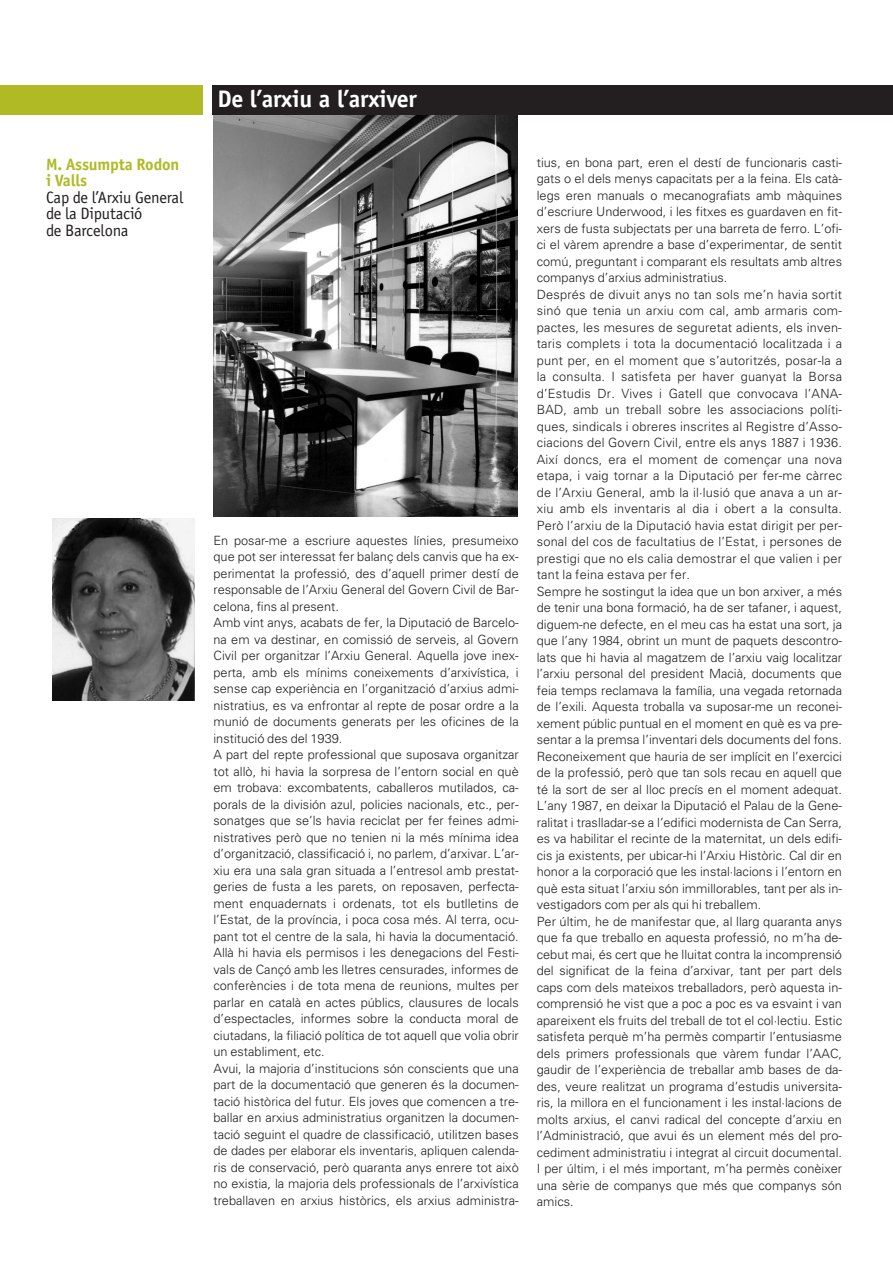
<style>
.page{position:relative;width:893px;height:1263px;background:#fff}
.page>*{position:absolute;margin:0;border:0;box-sizing:border-box;transform-origin:0 0}
.t1{font:700 24px "Officina Sans Std";letter-spacing:-.01em;color:#fff}
.t2{font:16.5px/16.5px "Officina Sans Std";letter-spacing:-.01em;color:#231f20}
.t3{font:700 16.5px/16.5px "Officina Sans Std";letter-spacing:-.01em;color:#b0ba25}
.t4{font:300 12.75px/16.5px "Univers LT Std";color:#231f20}
</style>
<div class="page">
<img style="left:213px;top:115px;width:304px;height:402px">
<img style="left:52px;top:519px;width:142px;height:181px">
<div style="left:213px;top:85px;width:680px;height:30px;background:#231f20"></div>
<div style="left:0;top:85px;width:203px;height:30px;background:#b0ba25"></div>
<p class="t3" style="left:46px;top:157px;width:135px">M. Assumpta Rodon i Valls</p>
<p class="t2" style="left:46px;top:190px;width:139px">Cap de l’Arxiu General de la Diputació<br>de Barcelona</p>
<h1 class="t1" style="left:217px;top:90px;width:201px">De l’arxiu a l’arxiver</h1>
<p class="t4" style="left:213px;top:533px;width:307px">En posar-me a escriure aquestes línies, presumeixo que pot ser interessat fer balanç dels canvis que ha ex&shy;perimentat la professió, des d’aquell primer destí de responsable de l’Arxiu General del Govern Civil de Bar&shy;celona, fins al present.<br>Amb vint anys, acabats de fer, la Diputació de Barcelo&shy;na em va destinar, en comissió de serveis, al Govern Civil per organitzar l’Arxiu General. Aquella jove inex&shy;perta, amb els mínims coneixements d’arxivística, i sense cap experiència en l’organització d’arxius admi&shy;nistratius, es va enfrontar al repte de posar ordre a la munió de documents generats per les oficines de la institució des del 1939.<br>A part del repte professional que suposava organitzar tot allò, hi havia la sorpresa de l’entorn social en què em trobava: excombatents, caballeros mutilados, ca&shy;porals de la división azul, policies nacionals, etc., per&shy;sonatges que se’ls havia reciclat per fer feines admi&shy;nistratives però que no tenien ni la més mínima idea d’organització, classificació i, no parlem, d’arxivar. L’ar&shy;xiu era una sala gran situada a l’entresol amb prestat&shy;geries de fusta a les parets, on reposaven, perfecta&shy;ment enquadernats i ordenats, tot els butlletins de l’Estat, de la província, i poca cosa més. Al terra, ocu&shy;pant tot el centre de la sala, hi havia la documentació.<br>Allà hi havia els permisos i les denegacions del Festi&shy;vals de Cançó amb les lletres censurades, informes de conferències i de tota mena de reunions, multes per parlar en català en actes públics, clausures de locals d’espectacles, informes sobre la conducta moral de ciutadans, la filiació política de tot aquell que volia obrir un establiment, etc.<br>Avui, la majoria d’institucions són conscients que una part de la documentació que generen és la documen&shy;tació històrica del futur. Els joves que comencen a tre&shy;ballar en arxius administratius organitzen la documen&shy;tació seguint el quadre de classificació, utilitzen bases de dades per elaborar els inventaris, apliquen calenda&shy;ris de conservació, però quaranta anys enrere tot això no existia, la majoria dels professionals de l’arxivística treballaven en arxius històrics, els arxius administra-</p>
<p class="t4" style="left:537px;top:155px;width:307px">tius, en bona part, eren el destí de funcionaris casti&shy;gats o el dels menys capacitats per a la feina. Els catà&shy;legs eren manuals o mecanografiats amb màquines d’escriure Underwood, i les fitxes es guardaven en fit&shy;xers de fusta subjectats per una barreta de ferro. L’ofi&shy;ci el vàrem aprendre a base d’experimentar, de sentit comú, preguntant i comparant els resultats amb altres companys d’arxius administratius.<br>Després de divuit anys no tan sols me’n havia sortit sinó que tenia un arxiu com cal, amb armaris com&shy;pactes, les mesures de seguretat adients, els inven&shy;taris complets i tota la documentació localitzada i a punt per, en el moment que s’autoritzés, posar-la a la consulta. I satisfeta per haver guanyat la Borsa d’Estudis Dr. Vives i Gatell que convocava l’ANA-BAD, amb un treball sobre les associacions políti&shy;ques, sindicals i obreres inscrites al Registre d’Asso&shy;ciacions del Govern Civil, entre els anys 1887 i 1936.<br>Així doncs, era el moment de començar una nova etapa, i vaig tornar a la Diputació per fer-me càrrec de l’Arxiu General, amb la il·lusió que anava a un ar&shy;xiu amb els inventaris al dia i obert a la consulta.<br>Però l’arxiu de la Diputació havia estat dirigit per per&shy;sonal del cos de facultatius de l’Estat, i persones de prestigi que no els calia demostrar el que valien i per tant la feina estava per fer.<br>Sempre he sostingut la idea que un bon arxiver, a més de tenir una bona formació, ha de ser tafaner, i aquest, diguem-ne defecte, en el meu cas ha estat una sort, ja que l’any 1984, obrint un munt de paquets descontro&shy;lats que hi havia al magatzem de l’arxiu vaig localitzar l’arxiu personal del president Macià, documents que feia temps reclamava la família, una vegada retornada de l’exili. Aquesta troballa va suposar-me un reconei&shy;xement públic puntual en el moment en què es va pre&shy;sentar a la premsa l’inventari dels documents del fons.<br>Reconeixement que hauria de ser implícit en l’exercici de la professió, però que tan sols recau en aquell que té la sort de ser al lloc precís en el moment adequat.<br>L’any 1987, en deixar la Diputació el Palau de la Gene&shy;ralitat i traslladar-se a l’edifici modernista de Can Serra, es va habilitar el recinte de la maternitat, un dels edifi&shy;cis ja existents, per ubicar-hi l’Arxiu Històric. Cal dir en honor a la corporació que les instal·lacions i l’entorn en què esta situat l’arxiu són immillorables, tant per als in&shy;vestigadors com per als qui hi treballem.<br>Per últim, he de manifestar que, al llarg quaranta anys que fa que treballo en aquesta professió, no m’ha de&shy;cebut mai, és cert que he lluitat contra la incomprensió del significat de la feina d’arxivar, tant per part dels caps com dels mateixos treballadors, però aquesta in&shy;comprensió he vist que a poc a poc es va esvaint i van apareixent els fruits del treball de tot el col·lectiu. Estic satisfeta perquè m’ha permès compartir l’entusiasme dels primers professionals que vàrem fundar l’AAC, gaudir de l’experiència de treballar amb bases de da&shy;des, veure realitzat un programa d’estudis universita&shy;ris, la millora en el funcionament i les instal·lacions de molts arxius, el canvi radical del concepte d’arxiu en l’Administració, que avui és un element més del pro&shy;cediment administratiu i integrat al circuit documental.<br>I per últim, i el més important, m’ha permès conèixer una sèrie de companys que més que companys són amics.</p>
</div>
